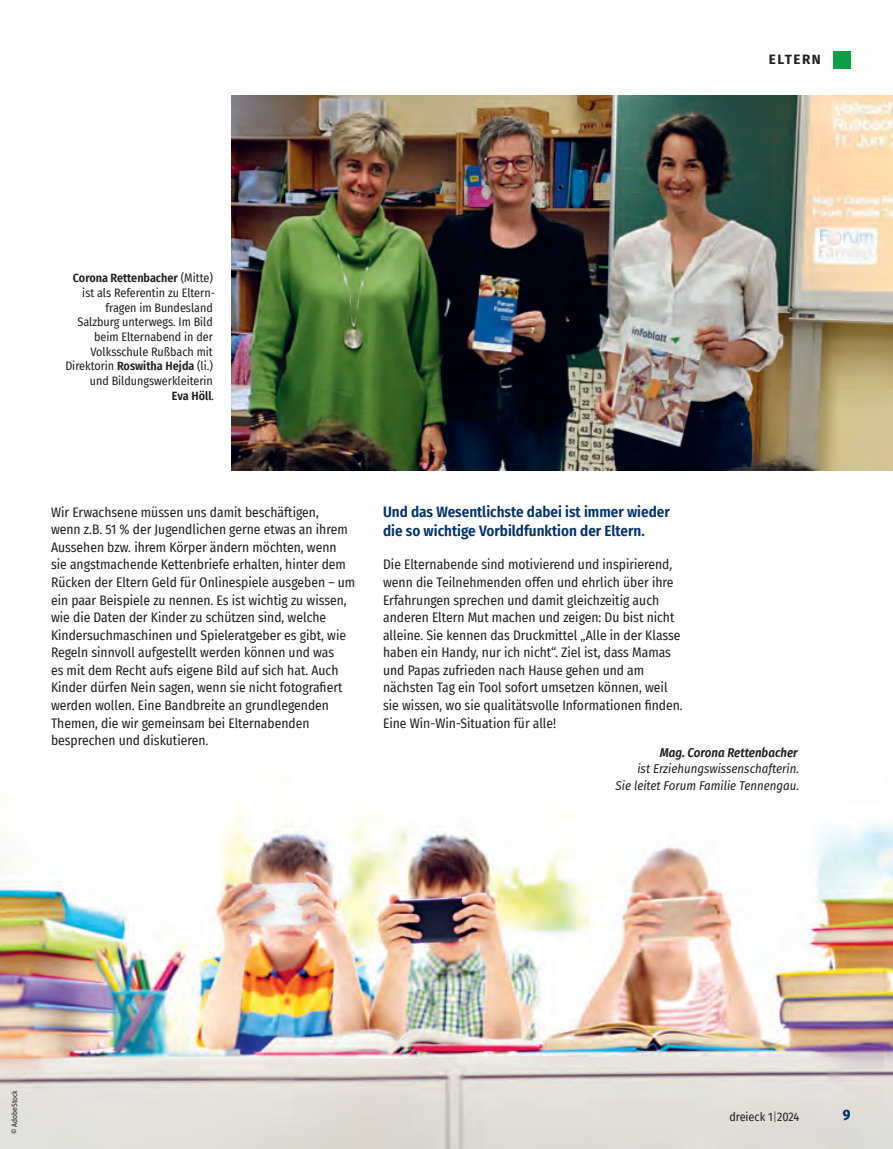
<style>
.page{position:relative;width:893px;height:1149px;background:#fff}
.page>*{position:absolute;margin:0;border:0;box-sizing:border-box;transform-origin:0 0}
.t1{font:600 15px/19px "Fira Sans Condensed";color:#003268}
.t2{font:700 15px "Fira Sans Condensed";color:#003268}
.t3{font:13.5px/17.5px "Fira Sans Condensed";color:#231f20}
.t4{font:700 13.5px "Fira Sans";letter-spacing:.11em;color:#231f20}
.t5{font:italic 12.75px/16.2px "Fira Sans Condensed";color:#231f20;text-align:right}
.t6{font:12px/14.7px "Fira Sans Condensed";color:#231f20;text-align:right}
.t7{font:7.5px "Fira Sans Condensed";color:#231f20}
.s1{font-weight:600}
.s2{font-weight:300}
</style>
<div class="page">
<img style="left:0;top:811px;width:893px;height:337px">
<div style="left:833px;top:51px;width:17px;height:17px;background:#0a9f46"></div>
<img style="left:231px;top:95px;width:662px;height:375px">
<p class="t6" style="left:65px;top:271px;width:151px"><span class="s1">Corona Rettenbacher</span> (Mitte) ist als Referentin zu Eltern&shy;fragen im Bundesland<br>Salzburg unterwegs. Im Bild beim Elternabend in der<br>Volksschule Rußbach mit<br>Direktorin <span class="s1">Roswitha Hejda</span> (li.) und Bildungswerk leiterin<br><span class="s1">Eva Höll</span>.</p>
<p class="t4" style="left:769px;top:51px;width:53px">ELTERN</p>
<p class="t3" style="left:51px;top:503px;width:306px">Wir Erwachsene müssen uns damit beschäftigen,<br>wenn z.B. 51 % der Jugendlichen gerne etwas an ihrem Aussehen bzw. ihrem Körper ändern möchten, wenn sie angstmachende Kettenbriefe erhalten, hinter dem Rücken der Eltern Geld für Onlinespiele ausgeben – um ein paar Beispiele zu nennen. Es ist wichtig zu wissen, wie die Daten der Kinder zu schützen sind, welche Kindersuchmaschinen und Spieleratgeber es gibt, wie Regeln sinnvoll aufgestellt werden können und was<br>es mit dem Recht aufs eigene Bild auf sich hat. Auch Kinder dürfen Nein sagen, wenn sie nicht fotografiert werden wollen. Eine Bandbreite an grundlegenden Themen, die wir gemeinsam bei Elternabenden besprechen und diskutieren.</p>
<p class="t1" style="left:383px;top:502px;width:288px">Und das Wesentlichste dabei ist immer wieder die so wichtige Vorbildfunktion der Eltern.</p>
<p class="t3" style="left:383px;top:556px;width:301px">Die Elternabende sind motivierend und inspirierend, wenn die Teilnehmenden offen und ehrlich über ihre Erfahrungen sprechen und damit gleichzeitig auch anderen Eltern Mut machen und zeigen: Du bist nicht alleine. Sie kennen das Druckmittel „Alle in der Klasse haben ein Handy, nur ich nicht“. Ziel ist, dass Mamas und Papas zufrieden nach Hause gehen und am nächsten Tag ein Tool sofort umsetzen können, weil sie wissen, wo sie qualitätsvolle Informationen finden.<br>Eine Win-Win-Situation für alle!</p>
<p class="t5" style="left:616px;top:745px;width:185px"><span class="s1">Mag. Corona Rettenbacher<br></span>ist Erziehungswissenschafterin.<br>Sie leitet Forum Familie Tennengau.</p>
<p class="t7" style="left:10px;top:1133px;width:45px;rotate:-90deg">© AdobeStock</p>
<p class="t6" style="left:729px;top:1108px;width:72px">dreieck 1<span class="s2">|</span>2024</p>
<p class="t2" style="left:843px;top:1106px;width:9px">9</p>
</div>
